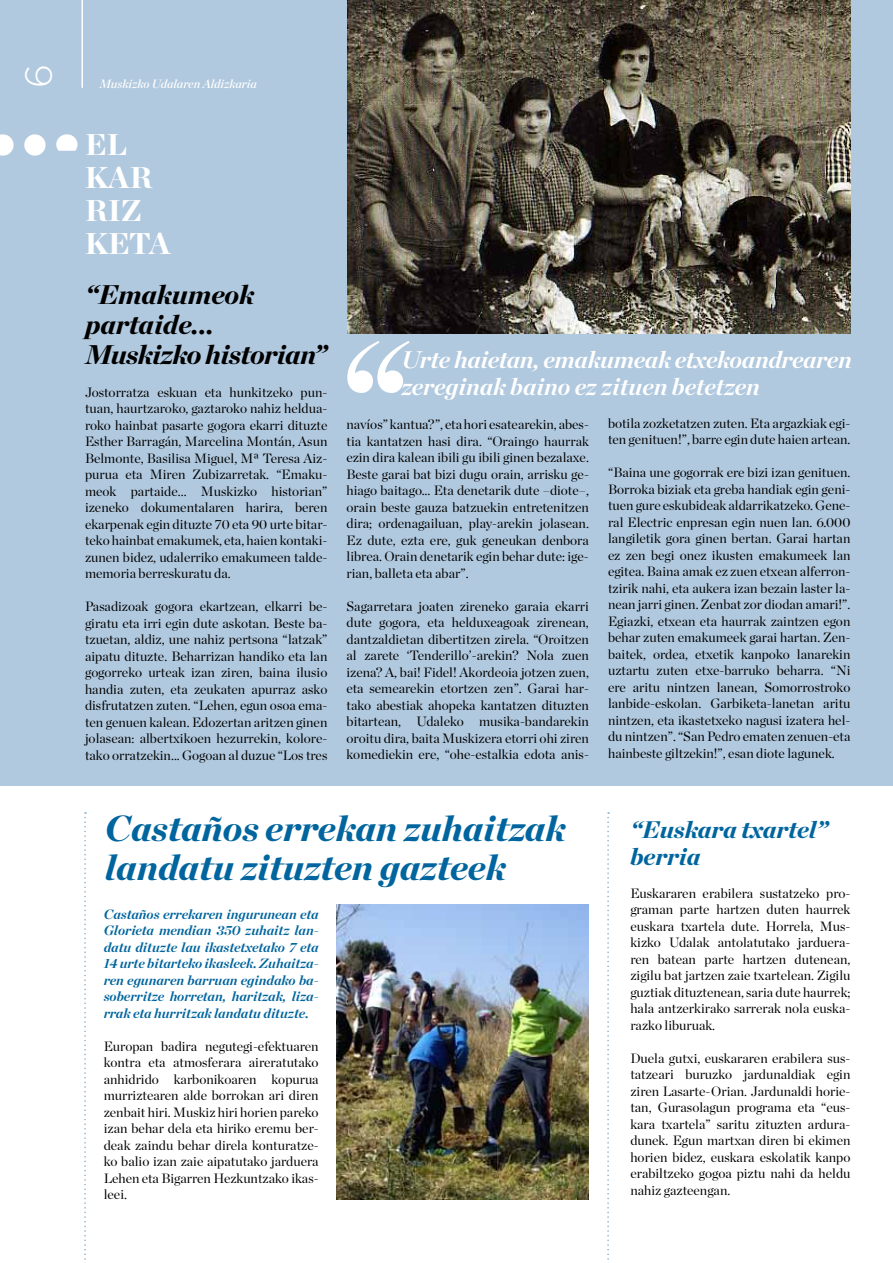
<style>
.page{position:relative;width:893px;height:1263px;background:#fff}
.page>*{position:absolute;margin:0;border:0;box-sizing:border-box;transform-origin:0 0}
.t1{font:300 37.5px "Gotham";color:#fff}
.t2{font:italic 900 36px/39px "Chronicle Display";color:#00659e}
.t3{font:900 30px/33px "Chronicle Display";color:#fff}
.t4{font:italic 900 27px/30px "Chronicle Display";letter-spacing:-.015em;color:#000}
.t5{font:italic 700 24px/27px "Chronicle Display";letter-spacing:-.01em;color:#fff}
.t6{font:italic 900 24px/27px "Chronicle Display";color:#00659e}
.t7{font:13.5px/16.5px "Chronicle Display";color:#000;text-align:justify}
.t8{font:italic 700 13.5px/16.5px "Chronicle Display";color:#00659e;text-align:justify}
.t9{font:italic 12px "Chronicle Display Semi";color:#fff}
</style>
<div class="page">
<div style="left:0;top:0;width:893px;height:786px;background:#b1c9df"></div>
<img style="left:347px;top:0;width:503px;height:333px">
<svg style="left:347px;top:341px;width:63px;height:52px"></svg>
<hr style="left:82px;top:0;width:1px;height:88px;background:#fff">
<svg style="left:84px;top:812px;width:2px;height:448px"></svg>
<svg style="left:607px;top:812px;width:2px;height:448px"></svg>
<svg style="left:56px;top:134px;width:22px;height:17px"></svg>
<div style="left:24px;top:134px;width:22px;height:22px;background:#fff;border-radius:50%"></div>
<svg style="left:0;top:134px;width:14px;height:22px"></svg>
<img style="left:337px;top:904px;width:252px;height:295px">
<h1 class="t1" style="left:15px;top:88px;width:26px;rotate:-90deg">6</h1>
<p class="t9" style="left:99px;top:74px;width:159px">Muskizko Udalaren Aldizkaria</p>
<h3 class="t3" style="left:85px;top:126px;width:87px">EL<br>KAR<br>RIZ<br>KETA</h3>
<h3 class="t4" style="left:85px;top:277px;width:244px">“Emakumeok partaide...<br>Muskizko historian”</h3>
<p class="t7" style="left:85px;top:383px;width:244px">Jostorratza eskuan eta hunkitzeko pun&shy;tuan, haurtzaroko, gaztaroko nahiz heldua&shy;roko hainbat pasarte gogora ekarri dituzte Esther Barragán, Marcelina Montán, Asun Belmonte, Basilisa Miguel, Mª Teresa Aiz&shy;purua eta Miren Zubizarretak. “Emaku&shy;meok partaide... Muskizko historian” izeneko dokumentalaren harira, beren ekarpenak egin dituzte 70 eta 90 urte bitar&shy;teko hainbat emakumek, eta, haien kontaki&shy;zunen bidez, udalerriko emakumeen talde&shy;memoria berreskuratu da.</p>
<p class="t7" style="left:85px;top:597px;width:244px">Pasadizoak gogora ekartzean, elkarri be&shy;giratu eta irri egin dute askotan. Beste ba&shy;tzuetan, aldiz, une nahiz pertsona “latzak” aipatu dituzte. Beharrizan handiko eta lan gogorreko urteak izan ziren, baina ilusio handia zuten, eta zeukaten apurraz asko disfrutatzen zuten. “Lehen, egun osoa ema&shy;ten genuen kalean. Edozertan aritzen ginen jolasean: albertxikoen hezurrekin, kolore&shy;tako orratzekin... Gogoan al duzue “Los tres</p>
<h3 class="t5" style="left:401px;top:344px;width:452px">Urte haietan, emakumeak etxekoandrearen zereginak baino ez zituen betetzen</h3>
<p class="t7" style="left:347px;top:415px;width:244px">navíos” kantua?”, eta hori esatearekin, abes&shy;tia kantatzen hasi dira. “Oraingo haurrak ezin dira kalean ibili gu ibili ginen bezalaxe.<br>Beste garai bat bizi dugu orain, arrisku ge&shy;hiago baitago... Eta denetarik dute –diote–, orain beste gauza batzuekin entretenitzen dira; ordenagailuan, play-arekin jolasean.<br>Ez dute, ezta ere, guk geneukan denbora librea. Orain denetarik egin behar dute: ige&shy;rian, balleta eta abar”.</p>
<p class="t7" style="left:347px;top:597px;width:244px">Sagarretara joaten zireneko garaia ekarri dute gogora, eta helduxeagoak zirenean, dantzaldietan dibertitzen zirela. “Oroitzen al zarete ‘Tenderillo’-arekin? Nola zuen izena? A, bai! Fidel! Akordeoia jotzen zuen, eta semearekin etortzen zen”. Garai har&shy;tako abestiak ahopeka kantatzen dituzten bitartean, Udaleko musika-bandarekin oroitu dira, baita Muskizera etorri ohi ziren komediekin ere, “ohe-estalkia edota anis-</p>
<p class="t7" style="left:608px;top:414px;width:244px">botila zozketatzen zuten. Eta argazkiak egi&shy;ten genituen!”, barre egin dute haien artean.</p>
<p class="t7" style="left:608px;top:463px;width:244px">“Baina une gogorrak ere bizi izan genituen.<br>Borroka biziak eta greba handiak egin geni&shy;tuen gure eskubideak aldarrikatzeko. Gene&shy;ral Electric enpresan egin nuen lan. 6.000 langiletik gora ginen bertan. Garai hartan ez zen begi onez ikusten emakumeek lan egitea. Baina amak ez zuen etxean alferron&shy;tzirik nahi, eta aukera izan bezain laster la&shy;nean jarri ginen. Zenbat zor diodan amari!”.<br>Egiazki, etxean eta haurrak zaintzen egon behar zuten emakumeek garai hartan. Zen&shy;baitek, ordea, etxetik kanpoko lanarekin uztartu zuten etxe-barruko beharra. “Ni ere aritu nintzen lanean, Somorrostroko lanbide-eskolan. Garbiketa-lanetan aritu nintzen, eta ikastetxeko nagusi izatera hel&shy;du nintzen”. “San Pedro ematen zenuen-eta hainbeste giltzekin!”, esan diote lagunek.</p>
<h2 class="t2" style="left:105px;top:806px;width:462px">Castaños errekan zuhaitzak landatu zituzten gazteek</h2>
<h3 class="t6" style="left:630px;top:814px;width:199px">“Euskara txartel” berria</h3>
<p class="t7" style="left:630px;top:884px;width:222px">Euskararen erabilera sustatzeko pro&shy;graman parte hartzen duten haurrek euskara txartela dute. Horrela, Mus&shy;kizko Udalak antolatutako jarduera&shy;ren batean parte hartzen dutenean, zigilu bat jartzen zaie txartelean. Zigilu guztiak dituztenean, saria dute haurrek; hala antzerkirako sarrerak nola euska&shy;razko liburuak.</p>
<p class="t7" style="left:630px;top:1049px;width:222px">Duela gutxi, euskararen erabilera sus&shy;tatzeari buruzko jardunaldiak egin ziren Lasarte-Orian. Jardunaldi horie&shy;tan, Gurasolagun programa eta “eus&shy;kara txartela” saritu zituzten ardura&shy;dunek. Egun martxan diren bi ekimen horien bidez, euskara eskolatik kanpo erabiltzeko gogoa piztu nahi da heldu nahiz gazteengan.</p>
<p class="t8" style="left:104px;top:904px;width:216px">Castaños errekaren ingurunean eta Glorieta mendian 350 zuhaitz lan&shy;datu dituzte lau ikastetxetako 7 eta 14 urte bitarteko ikasleek. Zuhaitza&shy;ren egunaren barruan egindako ba&shy;soberritze horretan, haritzak, liza&shy;rrak eta hurritzak landatu dituzte.</p>
<p class="t7" style="left:104px;top:1037px;width:216px">Europan badira negutegi-efektuaren kontra eta atmosferara aireratutako anhidrido karbonikoaren kopurua murriztearen alde borrokan ari diren zenbait hiri. Muskiz hiri horien pareko izan behar dela eta hiriko eremu ber&shy;deak zaindu behar direla konturatze&shy;ko balio izan zaie aipatutako jarduera Lehen eta Bigarren Hezkuntzako ikas&shy;leei.</p>
</div>
